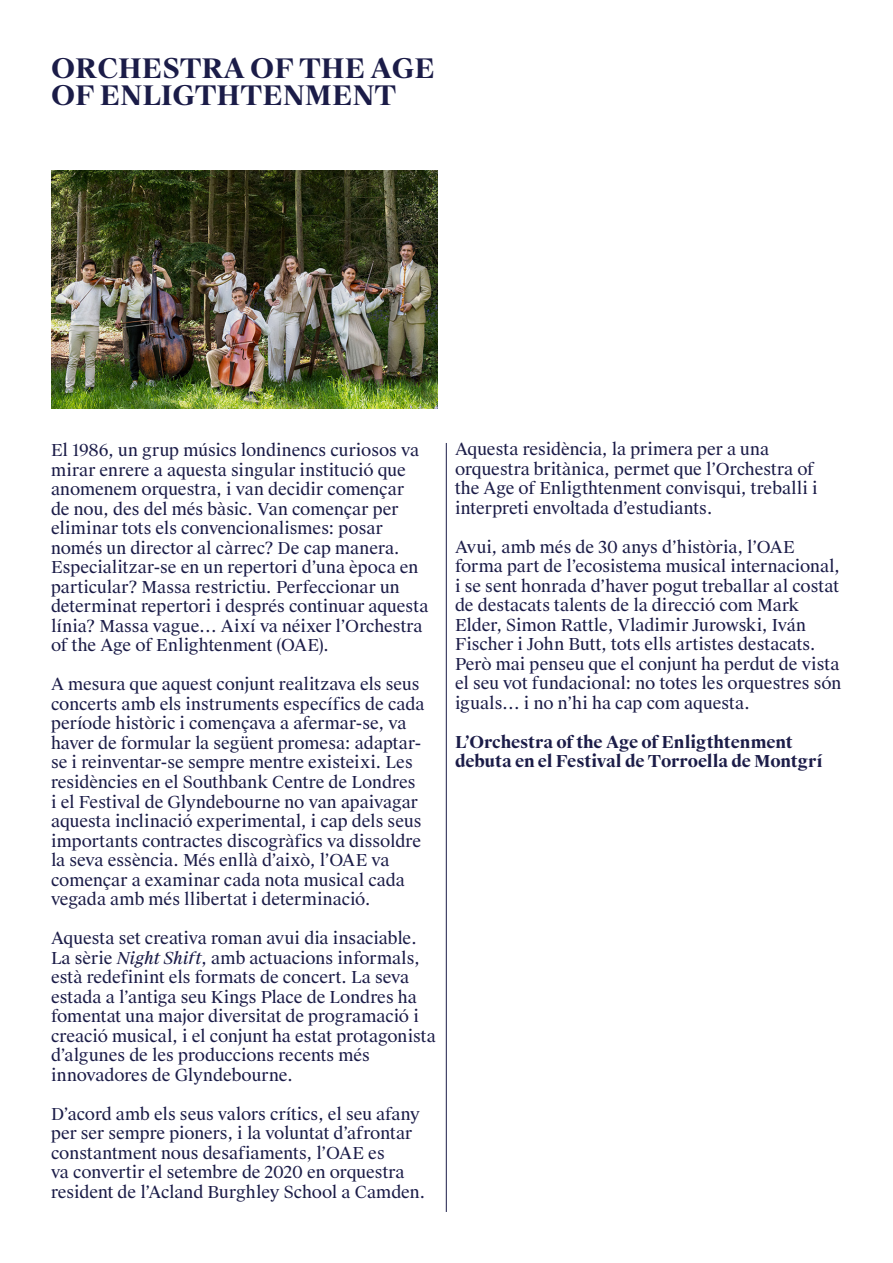
<style>
.page{position:relative;width:893px;height:1263px;background:#fff}
.page>*{position:absolute;margin:0;border:0;box-sizing:border-box;transform-origin:0 0}
.t1{font:700 27px/27px "Suisse Works";color:#1b1c48}
.t2{font:16.5px/19.5px "Suisse Works";letter-spacing:-.005em;color:#1b1c48}
.t3{font:700 16.5px/19.5px "Suisse Works";letter-spacing:-.01em;color:#1b1c48}
.s1{font-style:italic}
</style>
<div class="page">
<img style="left:51px;top:170px;width:387px;height:238px">
<hr style="left:446px;top:443px;width:1px;height:769px;background:#1b1c48">
<h1 class="t1" style="left:51px;top:55px;width:385px">ORCHESTRA OF THE AGE<br>OF ENLIGTHTENMENT</h1>
<p class="t2" style="left:51px;top:441px;width:379px">El 1986, un grup músics londinencs curiosos va mirar enrere a aquesta singular institució que anomenem orquestra, i van decidir començar<br>de nou, des del més bàsic. Van començar per eliminar tots els convencionalismes: posar només un director al càrrec? De cap manera.<br>Especialitzar-se en un repertori d’una època en particular? Massa restrictiu. Perfeccionar un determinat repertori i després continuar aquesta línia? Massa vague… Així va néixer l’Orchestra of the Age of Enlightenment (OAE).</p>
<p class="t2" style="left:51px;top:675px;width:375px">A mesura que aquest conjunt realitzava els seus concerts amb els instruments específics de cada període històric i començava a afermar-se, va haver de formular la següent promesa: adaptar&shy;se i reinventar-se sempre mentre existeixi. Les residències en el Southbank Centre de Londres i el Festival de Glyndebourne no van apaivagar aquesta inclinació experimental, i cap dels seus importants contractes discogràfics va dissoldre la seva essència. Més enllà d’això, l’OAE va començar a examinar cada nota musical cada vegada amb més llibertat i determinació.</p>
<p class="t2" style="left:51px;top:929px;width:386px">Aquesta set creativa roman avui dia insaciable.<br>La sèrie <span class="s1">Night Shift</span>, amb actuacions informals, està redefinint els formats de concert. La seva estada a l’antiga seu Kings Place de Londres ha fomentat una major diversitat de programació i creació musical, i el conjunt ha estat protagonista d’algunes de les produccions recents més innovadores de Glyndebourne.</p>
<p class="t2" style="left:51px;top:1104px;width:376px">D’acord amb els seus valors crítics, el seu afany per ser sempre pioners, i la voluntat d’afrontar constantment nous desafiaments, l’OAE es<br>va convertir el setembre de 2020 en orquestra resident de l’Acland Burghley School a Camden.</p>
<p class="t2" style="left:455px;top:440px;width:364px">Aquesta residència, la primera per a una orquestra britànica, permet que l’Orchestra of the Age of Enligthtenment convisqui, treballi i interpreti envoltada d’estudiants.</p>
<p class="t2" style="left:455px;top:537px;width:388px">Avui, amb més de 30 anys d’història, l’OAE forma part de l’ecosistema musical internacional, i se sent honrada d’haver pogut treballar al costat de destacats talents de la direcció com Mark Elder, Simon Rattle, Vladimir Jurowski, Iván Fischer i John Butt, tots ells artistes destacats.<br>Però mai penseu que el conjunt ha perdut de vista el seu vot fundacional: no totes les orquestres són iguals… i no n’hi ha cap com aquesta.</p>
<p class="t3" style="left:455px;top:732px;width:369px">L’Orchestra of the Age of Enligthtenment debuta en el Festival de Torroella de Montgrí</p>
</div>
